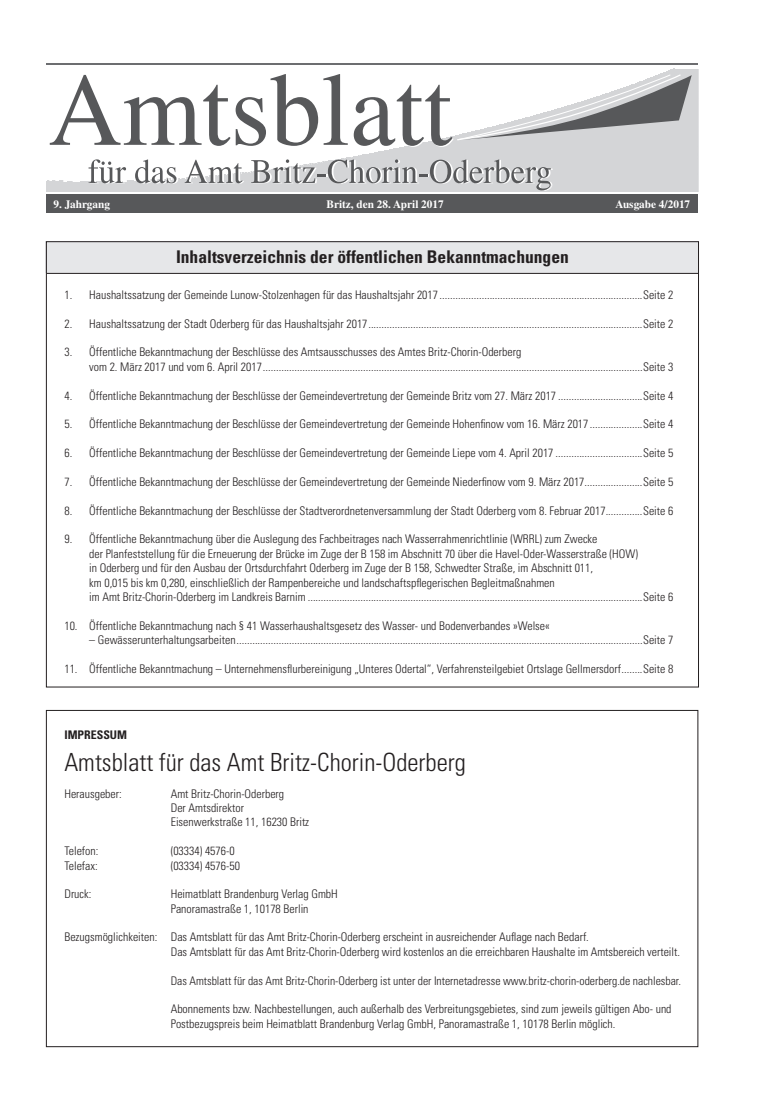
<style>
.page{position:relative;width:762px;height:1117px;background:#fff}
.page>*{position:absolute;margin:0;border:0;box-sizing:border-box;transform-origin:0 0}
.t1{font:300 condensed 25px "Univers";color:#231f20}
.t2{font:700 condensed 17.5px "Univers";color:#231f20}
.t3{font:300 condensed 11.88px/14.4px "Univers";color:#231f20}
.t4{font:700 condensed 11.88px "Univers";color:#231f20}
.t5{font:700 11.25px "Times";color:#fff}
</style>
<div class="page">
<svg style="left:46px;top:180px;width:18px;height:2px"></svg>
<hr style="left:46px;top:63px;width:652px;height:2px;background:#6c6d70">
<div style="left:46px;top:194px;width:652px;height:19px;background:#57585a"></div>
<svg style="left:88px;top:159px;width:40px;height:25px"></svg>
<svg style="left:135px;top:159px;width:43px;height:25px"></svg>
<svg style="left:185px;top:160px;width:59px;height:24px"></svg>
<svg style="left:251px;top:159px;width:301px;height:32px;background:#c1c2c4"></svg>
<svg style="left:50px;top:68px;width:648px;height:79px"></svg>
<div style="left:46px;top:241px;width:652px;height:31px;background:#e6e7e9"></div>
<hr style="left:47px;top:273px;width:651px;height:1px;background:#231f20">
<p class="t5" style="left:53px;top:197px;width:58px">9. Jahrgang</p>
<p class="t5" style="left:326px;top:197px;width:119px">Britz, den 28. April 2017</p>
<p class="t5" style="left:615px;top:197px;width:76px">Ausgabe 4/2017</p>
<h2 class="t2" style="left:176px;top:246px;width:394px">Inhaltsverzeichnis der öffentlichen Bekanntmachungen</h2>
<p class="t3" style="left:64px;top:287px;width:610px">1. Haushaltssatzung der Gemeinde Lunow-Stolzenhagen für das Haushaltsjahr 2017 .............................................................................Seite 2</p>
<p class="t3" style="left:64px;top:316px;width:610px">2. Haushaltssatzung der Stadt Oderberg für das Haushaltsjahr 2017........................................................................................................Seite 2</p>
<p class="t3" style="left:89px;top:345px;width:586px;text-indent:-25px">3. Öffentliche Bekanntmachung der Beschlüsse des Amtsausschusses des Amtes Britz-Chorin-Oderberg<br>vom 2. März 2017 und vom 6. April 2017................................................................................................................................................Seite 3</p>
<p class="t3" style="left:64px;top:388px;width:610px">4. Öffentliche Bekanntmachung der Beschlüsse der Gemeindevertretung der Gemeinde Britz vom 27. März 2017 ................................Seite 4</p>
<p class="t3" style="left:64px;top:417px;width:610px">5. Öffentliche Bekanntmachung der Beschlüsse der Gemeindevertretung der Gemeinde Hohenfinow vom 16. März 2017 ....................Seite 4</p>
<p class="t3" style="left:64px;top:445px;width:610px">6. Öffentliche Bekanntmachung der Beschlüsse der Gemeindevertretung der Gemeinde Liepe vom 4. April 2017 .................................Seite 5</p>
<p class="t3" style="left:64px;top:474px;width:610px">7. Öffentliche Bekanntmachung der Beschlüsse der Gemeindevertretung der Gemeinde Niederfinow vom 9. März 2017......................Seite 5</p>
<p class="t3" style="left:64px;top:503px;width:610px">8. Öffentliche Bekanntmachung der Beschlüsse der Stadtverordnetenversammlung der Stadt Oderberg vom 8. Februar 2017..............Seite 6</p>
<p class="t3" style="left:89px;top:532px;width:586px;text-indent:-25px">9. Öffentliche Bekanntmachung über die Auslegung des Fachbeitrages nach Wasserrahmenrichtlinie (WRRL) zum Zwecke<br>der Planfeststellung für die Erneuerung der Brücke im Zuge der B 158 im Abschnitt 70 über die Havel-Oder-Wasserstraße (HOW)<br>in Oderberg und für den Ausbau der Ortsdurchfahrt Oderberg im Zuge der B 158, Schwedter Straße, im Abschnitt 011,<br>km 0,015 bis km 0,280, einschließlich der Rampenbereiche und landschaftspflegerischen Begleitmaßnahmen<br>im Amt Britz-Chorin-Oderberg im Landkreis Barnim ...............................................................................................................................Seite 6</p>
<p class="t3" style="left:64px;top:618px;width:487px">10. Öffentliche Bekanntmachung nach § 41 Wasserhaushaltsgesetz des Wasser- und Bodenverbandes »Welse«</p>
<p class="t3" style="left:89px;top:632px;width:586px">– Gewässerunterhaltungsarbeiten..........................................................................................................................................................Seite 7</p>
<p class="t3" style="left:64px;top:661px;width:610px">11. Öffentliche Bekanntmachung – Unternehmensflurbereinigung „Unteres Odertal“, Verfahrensteilgebiet Ortslage Gellmersdorf........Seite 8</p>
<p class="t4" style="left:64px;top:727px;width:64px">IMPRESSUM</p>
<h1 class="t1" style="left:64px;top:747px;width:403px">Amtsblatt für das Amt Britz-Chorin-Oderberg</h1>
<p class="t3" style="left:64px;top:786px;width:59px">Herausgeber:</p>
<p class="t3" style="left:171px;top:786px;width:140px">Amt Britz-Chorin-Oderberg<br>Der Amtsdirektor<br>Eisenwerkstraße 11, 16230 Britz</p>
<p class="t3" style="left:64px;top:843px;width:36px">Telefon:</p>
<p class="t3" style="left:171px;top:843px;width:65px">(03334) 4576-0</p>
<p class="t3" style="left:64px;top:858px;width:35px">Telefax:</p>
<p class="t3" style="left:171px;top:858px;width:71px">(03334) 4576-50</p>
<p class="t3" style="left:64px;top:886px;width:29px">Druck:</p>
<p class="t3" style="left:171px;top:886px;width:169px">Heimatblatt Brandenburg Verlag GmbH<br>Panoramastraße 1, 10178 Berlin</p>
<p class="t3" style="left:171px;top:929px;width:511px;text-indent:-106px">Bezugsmöglichkeiten: Das Amtsblatt für das Amt Britz-Chorin-Oderberg erscheint in ausreichender Auflage nach Bedarf.<br>Das Amtsblatt für das Amt Britz-Chorin-Oderberg wird kostenlos an die erreichbaren Haushalte im Amtsbereich verteilt.</p>
<p class="t3" style="left:171px;top:972px;width:512px">Das Amtsblatt für das Amt Britz-Chorin-Oderberg ist unter der Internetadresse www.britz-chorin-oderberg.de nachlesbar.</p>
<p class="t3" style="left:171px;top:1001px;width:502px">Abonnements bzw. Nachbestellungen, auch außerhalb des Verbreitungsgebietes, sind zum jeweils gültigen Abo- und<br>Postbezugspreis beim Heimatblatt Brandenburg Verlag GmbH, Panoramastraße 1, 10178 Berlin möglich.</p>
</div>
